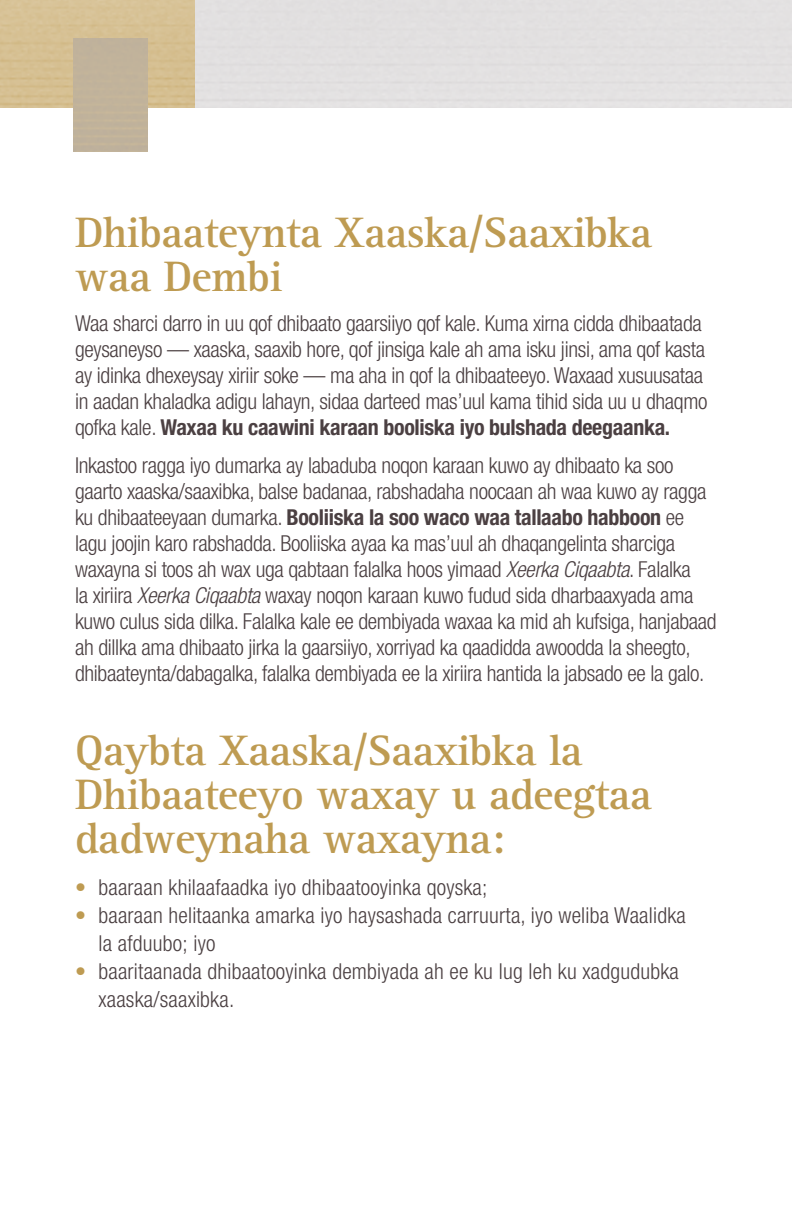
<style>
.page{position:relative;width:792px;height:1224px;background:#fff}
.page>*{position:absolute;margin:0;border:0;box-sizing:border-box;transform-origin:0 0}
.t1{font:700 44px/44px "Rotis Serif";letter-spacing:-.015em;color:#be9b52}
.t2{font:300 condensed 22px/26px "Helvetica Neue";letter-spacing:-.015em;color:#4b4042}
.t3{font:300 condensed 22px/28px "Helvetica Neue";letter-spacing:.01em;color:#4b4042}
.s1{font-weight:700}
.s2{font-style:italic}
.s3{color:#be9b52}
</style>
<div class="page">
<div style="left:0;top:0;width:194px;height:108px;background:#d6c093"></div>
<div style="left:74px;top:38px;width:74px;height:114px;background:#c1b29b"></div>
<h1 class="t1" style="left:75px;top:215px;width:579px">Dhibaateynta Xaaska/Saaxibka waa Dembi</h1>
<p class="t2" style="left:75px;top:312px;width:634px">Waa sharci darro in uu qof dhibaato gaarsiiyo qof kale. Kuma xirna cidda dhibaatada geysaneyso — xaaska, saaxib hore, qof jinsiga kale ah ama isku jinsi, ama qof kasta ay idinka dhexeysay xiriir soke — ma aha in qof la dhibaateeyo.Waxaad xusuusataa in aadan khaladka adigu lahayn, sidaa darteed mas’uul kama tihid sida uu u dhaqmo qofka kale. <span class="s1">Waxaa ku caawini karaan booliska iyo bulshada deegaanka.</span></p>
<p class="t2" style="left:75px;top:454px;width:643px">Inkastoo ragga iyo dumarka ay labaduba noqon karaan kuwo ay dhibaato ka soo gaarto xaaska/saaxibka, balse badanaa, rabshadaha noocaan ah waa kuwo ay ragga ku dhibaateeyaan dumarka. <span class="s1">Booliiska la soo waco waa tallaabo habboon</span> ee lagu joojin karo rabshadda. Booliiska ayaa ka mas’uul ah dhaqangelinta sharciga waxayna si toos ah wax uga qabtaan falalka hoos yimaad <span class="s2">Xeerka Ciqaabta</span>. Falalka<br>la xiriira <span class="s2">Xeerka Ciqaabta</span> waxay noqon karaan kuwo fudud sida dharbaaxyada ama kuwo culus sida dilka. Falalka kale ee dembiyada waxaa ka mid ah kufsiga, hanjabaad ah dillka ama dhibaato jirka la gaarsiiyo, xorriyad ka qaadidda awoodda la sheegto, dhibaateynta/dabagalka, falalka dembiyada ee la xiriira hantida la jabsado ee la galo.</p>
<h1 class="t1" style="left:75px;top:733px;width:578px">Qaybta Xaaska/Saaxibka la<br>Dhibaateeyo waxay u adeegtaa dadweynaha waxayna:</h1>
<p class="t3" style="left:75px;top:875px;width:414px"><span class="s3">•</span> baaraan khilaafaadka iyo dhibaatooyinka qoyska;</p>
<p class="t3" style="left:98px;top:903px;width:589px;text-indent:-23px"><span class="s3">•</span> baaraan helitaanka amarka iyo haysashada carruurta, iyo weliba Waalidka la afduubo; iyo</p>
<p class="t3" style="left:98px;top:959px;width:582px;text-indent:-23px"><span class="s3">•</span> baaritaanada dhibaatooyinka dembiyada ah ee ku lug leh ku xadgudubka xaaska/saaxibka.</p>
</div>
